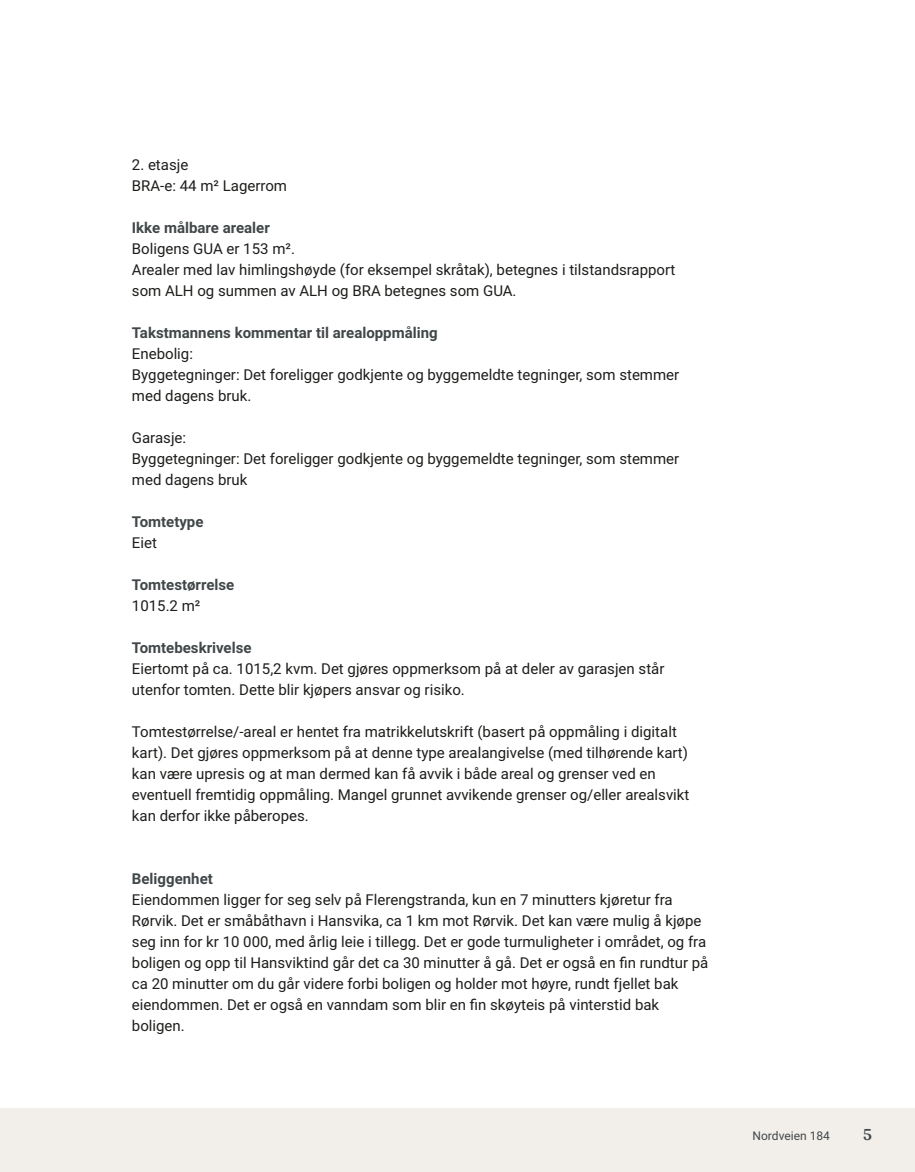
<style>
.page{position:relative;width:915px;height:1172px;background:#fff}
.page>*{position:absolute;margin:0;border:0;box-sizing:border-box;transform-origin:0 0}
.t1{font:700 18px "Arya";color:#414749}
.t2{font:15px/21px "Roboto Vitec";color:#1d1d1b}
.t3{font:700 15px "Roboto Vitec";color:#414749}
.t4{font:12px "Roboto Vitec";color:#414749}
</style>
<div class="page">
<div style="left:0;top:1108px;width:914px;height:64px;background:#f2eeea"></div>
<p class="t2" style="left:132px;top:153px;width:156px">2. etasje<br>BRA‑e: 44 m² Lagerrom</p>
<p class="t3" style="left:132px;top:217px;width:139px">Ikke målbare arealer</p>
<p class="t2" style="left:132px;top:237px;width:545px">Boligens GUA er 153 m².<br>Arealer med lav himlingshøyde (for eksempel skråtak), betegnes i tilstandsrapport som ALH og summen av ALH og BRA betegnes som GUA.</p>
<p class="t3" style="left:132px;top:322px;width:307px">Takstmannens kommentar til arealoppmåling</p>
<p class="t2" style="left:132px;top:342px;width:548px">Enebolig:<br>Byggetegninger: Det foreligger godkjente og byggemeldte tegninger, som stemmer med dagens bruk.</p>
<p class="t2" style="left:132px;top:426px;width:548px">Garasje:<br>Byggetegninger: Det foreligger godkjente og byggemeldte tegninger, som stemmer med dagens bruk</p>
<p class="t3" style="left:132px;top:511px;width:73px">Tomtetype</p>
<p class="t2" style="left:132px;top:531px;width:27px">Eiet</p>
<p class="t3" style="left:132px;top:574px;width:104px">Tomtestørrelse</p>
<p class="t2" style="left:132px;top:594px;width:70px">1015.2 m²</p>
<p class="t3" style="left:132px;top:637px;width:121px">Tomtebeskrivelse</p>
<p class="t2" style="left:132px;top:657px;width:534px">Eiertomt på ca. 1015,2 kvm. Det gjøres oppmerksom på at deler av garasjen står utenfor tomten. Dette blir kjøpers ansvar og risiko.</p>
<p class="t2" style="left:132px;top:720px;width:559px">Tomtestørrelse/‑areal er hentet fra matrikkelutskrift (basert på oppmåling i digitalt kart). Det gjøres oppmerksom på at denne type arealangivelse (med tilhørende kart) kan være upresis og at man dermed kan få avvik i både areal og grenser ved en eventuell fremtidig oppmåling. Mangel grunnet avvikende grenser og/eller arealsvikt kan derfor ikke påberopes.</p>
<p class="t3" style="left:132px;top:868px;width:82px">Beliggenhet</p>
<p class="t2" style="left:132px;top:888px;width:578px">Eiendommen ligger for seg selv på Flerengstranda, kun en 7 minutters kjøretur fra Rørvik. Det er småbåthavn i Hansvika, ca 1 km mot Rørvik. Det kan være mulig å kjøpe seg inn for kr 10 000, med årlig leie i tillegg. Det er gode turmuligheter i området, og fra boligen og opp til Hansviktind går det ca 30 minutter å gå. Det er også en fin rundtur på ca 20 minutter om du går videre forbi boligen og holder mot høyre, rundt fjellet bak eiendommen. Det er også en vanndam som blir en fin skøyteis på vinterstid bak boligen.</p>
<p class="t4" style="left:752px;top:1127px;width:79px">Nordveien 184</p>
<p class="t1" style="left:862px;top:1123px;width:11px">5</p>
</div>
